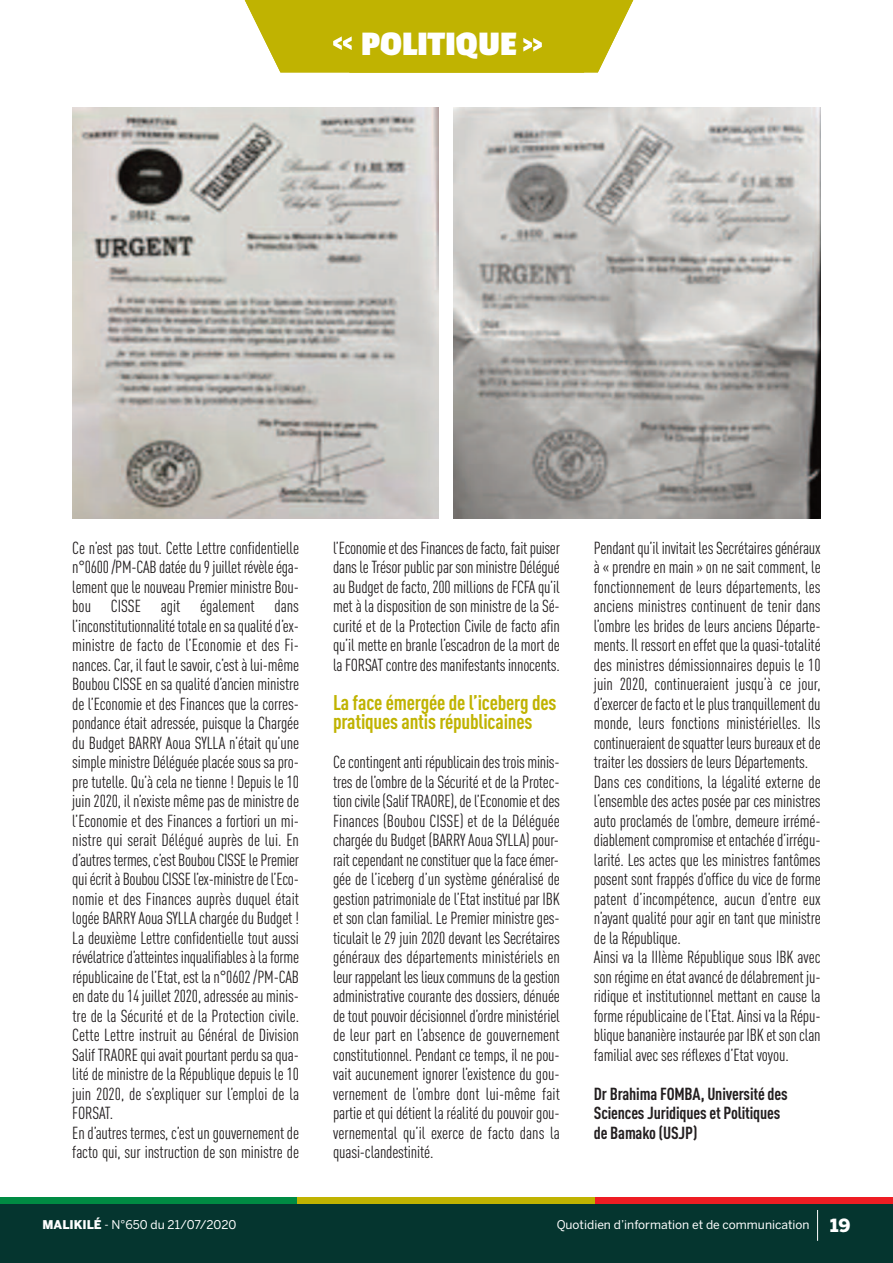
<style>
.page{position:relative;width:893px;height:1263px;background:#fff}
.page>*{position:absolute;margin:0;border:0;box-sizing:border-box;transform-origin:0 0}
.t1{font:700 36px "Passion One";color:#fff}
.t2{font:700 condensed 21px/19.5px "DIN Pro";letter-spacing:-.01em;color:#c0b301}
.t3{font:condensed 17.25px/19.5px "DIN Pro";letter-spacing:-.01em;color:#231f20}
.t4{font:700 condensed 17.25px/19.5px "DIN Pro";letter-spacing:-.01em;color:#231f20}
.t5{font:12px "Benton Sans";color:#fff}
.s1{font-weight:900}
.s2{font-weight:900;font-size:18px}
</style>
<div class="page">
<div style="left:0;top:1203px;width:893px;height:60px;background:#05352f"></div>
<div style="left:0;top:1197px;width:298px;height:6px;background:#008b43"></div>
<div style="left:298px;top:1197px;width:297px;height:6px;background:#c0b301"></div>
<div style="left:595px;top:1197px;width:297px;height:6px;background:#ee1d23"></div>
<hr style="left:817px;top:1210px;width:1px;height:31px;background:#fff">
<svg style="left:245px;top:0;width:388px;height:72px;background:#c6ba1a"></svg>
<img style="left:72px;top:107px;width:367px;height:412px">
<img style="left:454px;top:107px;width:367px;height:412px">
<h1 class="t1" style="left:361px;top:25px;width:157px">POLITIQUE</h1>
<p class="t3" style="left:72px;top:540px;width:228px">Ce n’est pas tout. Cette Lettre confidentielle n°0600/PM-CAB datéedu9juillet révèleéga&shy;lement que le nouveau Premier ministre Bou&shy;bou CISSE agit également dans l’inconstitutionnalitétotaleensaqualitéd’ex&shy;ministre de facto de l’Economie et des Fi&shy;nances. Car, il faut le savoir, c’est à lui-même Boubou CISSE en sa qualité d’ancien ministre de l’Economie et des Finances que la corres&shy;pondance était adressée, puisque la Chargée du Budget BARRY Aoua SYLLA n’était qu’une simple ministre Déléguée placée sous sa pro&shy;pre tutelle. Qu’à cela ne tienne ! Depuis le 10 juin 2020, il n’existe même pas de ministre de l’Economie et des Finances a fortiori un mi&shy;nistre qui serait Délégué auprès de lui. En d’autrestermes,c’est BoubouCISSEle Premier quiécrità BoubouCISSEl’ex-ministredel’Eco&shy;nomie et des Finances auprès duquel était logée BARRY Aoua SYLLA chargée du Budget !<br>La deuxième Lettre confidentielle tout aussi révélatriced’atteintesinqualifiablesàlaforme républicaine de l’Etat, est la n°0602 /PM-CAB en date du 14 juillet 2020, adressée au minis&shy;tre de la Sécurité et de la Protection civile.<br>Cette Lettre instruit au Général de Division SalifTRAOREquiavaitpourtantperdusaqua&shy;lité de ministre de la République depuis le 10 juin 2020, de s’expliquer sur l’emploi de la FORSAT.<br>En d’autres termes, c’est un gouvernement de facto qui, sur instruction de son ministre de</p>
<p class="t3" style="left:333px;top:540px;width:228px;text-align:justify">l’EconomieetdesFinancesdefacto, faitpuiser dansleTrésorpublicparsonministre Délégué au Budget de facto, 200 millions de FCFA qu’il met à la disposition de son ministre de la Sé&shy;curité et de la Protection Civile de facto afin qu’il mette en branle l’escadron de la mort de laFORSATcontredesmanifestantsinnocents.</p>
<p class="t2" style="left:333px;top:695px;width:225px">La face émergée de l’iceberg des pratiques antis républicaines</p>
<p class="t3" style="left:333px;top:754px;width:228px;text-align:justify">Cecontingentanti républicaindestroisminis&shy;tres de l’ombre de la Sécurité et de la Protec&shy;tioncivile(SalifTRAORE),del’Economieetdes Finances (Boubou CISSE) et de la Déléguée chargée du Budget (BARRY Aoua SYLLA) pour&shy;raitcependantneconstituerquelafaceémer&shy;gée de l’iceberg d’un système généralisé de gestion patrimoniale de l’Etat institué par IBK et son clan familial. Le Premier ministre ges&shy;ticulait le 29 juin 2020 devant les Secrétaires généraux des départements ministériels en leur rappelant leslieuxcommunsdelagestion administrative courante des dossiers, dénuée detout pouvoir décisionnel d’ordre ministériel de leur part en l’absence de gouvernement constitutionnel. Pendant ce temps, il ne pou&shy;vait aucunement ignorer l’existence du gou&shy;vernement de l’ombre dont lui-même fait partie et qui détient la réalité du pouvoir gou&shy;vernemental qu’il exerce de facto dans la quasi-clandestinité.</p>
<p class="t3" style="left:594px;top:540px;width:228px">Pendantqu’il invitait lesSecrétairesgénéraux à « prendre en main » on ne sait comment, le fonctionnement de leurs départements, les anciens ministres continuent de tenir dans l’ombre les brides de leurs anciens Départe&shy;ments. Il ressort en effet que la quasi-totalité des ministres démissionnaires depuis le 10 juin 2020, continueraient jusqu’à ce jour, d’exercerdefactoet leplustranquillementdu monde, leurs fonctions ministérielles. Ils continueraientdesquatter leursbureauxetde traiter les dossiers de leurs Départements.<br>Dans ces conditions, la légalité externe de l‘ensemble des actes posée par ces ministres auto proclamés de l’ombre, demeure irrémé&shy;diablementcompromiseetentachéed’irrégu&shy;larité. Les actes que les ministres fantômes posent sont frappés d’office du vice de forme patent d’incompétence, aucun d’entre eux n’ayant qualité pour agir en tant que ministre de la République.<br>Ainsi va la IIIème République sous IBK avec sonrégimeenétatavancédedélabrement ju&shy;ridique et institutionnel mettant en cause la forme républicaine de l’Etat. Ainsi va la Répu&shy;bliquebananièreinstauréepar IBK etsonclan familial avec ses réflexes d’Etat voyou.</p>
<p class="t4" style="left:594px;top:1086px;width:195px">Dr Brahima FOMBA, Université des<br>Sciences Juridiques et Politiques de Bamako (USJP)</p>
<p class="t5" style="left:43px;top:1218px;width:195px"><span class="s1">MALIKILÉ</span> - N°650 du 21/07/2020</p>
<p class="t5" style="left:557px;top:1218px;width:295px">Quotidien d’information et de communication <span class="s2">19</span></p>
</div>
